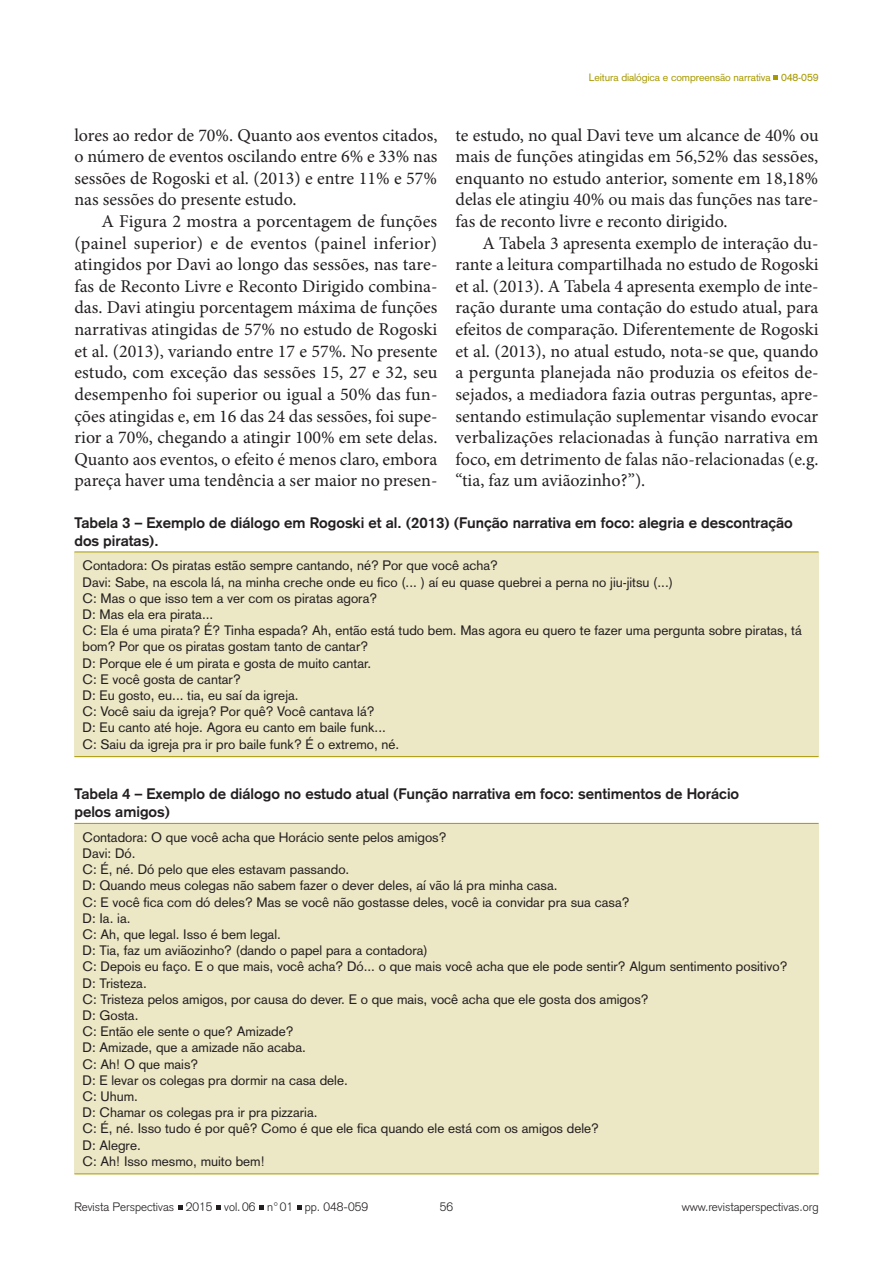
<style>
.page{position:relative;width:893px;height:1263px;background:#fff}
.page>*{position:absolute;margin:0;border:0;box-sizing:border-box;transform-origin:0 0}
.texto{font:18px/21.6px "Minion Pro";color:#231f20;text-align:justify}
.titulo_tabela{font:700 15px/18px "Akzidenz Grotesk";color:#231f20}
.texto_tabela{font:13.5px/16.2px "Akzidenz Grotesk";color:#231f20}
.t1{font:300 12px "Akzidenz Grotesk";color:#231f20}
.t2{font:10.5px "Akzidenz Grotesk";letter-spacing:-.01em;color:#a79901}
</style>
<div class="page">
<svg style="left:773px;top:75px;width:5px;height:5px"></svg>
<svg style="left:178px;top:1205px;width:4px;height:5px"></svg>
<svg style="left:216px;top:1205px;width:5px;height:5px"></svg>
<svg style="left:259px;top:1205px;width:5px;height:5px"></svg>
<svg style="left:297px;top:1205px;width:5px;height:5px"></svg>
<div style="left:74px;top:552px;width:745px;height:205px;background:#ece7c5"></div>
<hr style="left:74px;top:551px;width:745px;height:1px;background:#a79901">
<hr style="left:74px;top:756px;width:745px;height:1px;background:#a79901">
<div style="left:74px;top:823px;width:745px;height:351px;background:#ece7c5"></div>
<hr style="left:74px;top:823px;width:745px;height:1px;background:#a79901">
<hr style="left:74px;top:1173px;width:745px;height:1px;background:#a79901">
<p class="t2" style="left:589px;top:71px;width:231px">Leitura dialógica e compreensão narrativa 048-059</p>
<p class="texto" style="left:455px;top:124px;width:365px">te estudo, no qual Davi teve um alcance de 40% ou mais de funções atingidas em 56,52% das sessões, enquanto no estudo anterior, somente em 18,18% delas ele atingiu 40% ou mais das funções nas tare&shy;fas de reconto livre e reconto dirigido.</p>
<p class="texto" style="left:455px;top:232px;width:365px;text-indent:27px">A Tabela 3 apresenta exemplo de interação du&shy;rante a leitura compartilhada no estudo de Rogoski et al. (2013). A Tabela 4 apresenta exemplo de inte&shy;ração durante uma contação do estudo atual, para efeitos de comparação. Diferentemente de Rogoski et al. (2013), no atual estudo, nota-se que, quando a pergunta planejada não produzia os efeitos de&shy;sejados, a mediadora fazia outras perguntas, apre&shy;sentando estimulação suplementar visando evocar verbalizações relacionadas à função narrativa em foco, em detrimento de falas não-relacionadas (e.g. “tia, faz um aviãozinho?”).</p>
<p class="titulo_tabela" style="left:74px;top:513px;width:720px">Tabela 3 – Exemplo de diálogo em Rogoski et al. (2013) (Função narrativa em foco: alegria e descontração dos piratas).</p>
<p class="texto_tabela" style="left:82px;top:557px;width:417px">Contadora: Os piratas estão sempre cantando, né? Por que você acha?</p>
<p class="texto_tabela" style="left:82px;top:574px;width:592px">Davi: Sabe, na escola lá, na minha creche onde eu fico (... ) aí eu quase quebrei a perna no jiu-jitsu (...)</p>
<p class="texto_tabela" style="left:82px;top:590px;width:296px">C: Mas o que isso tem a ver com os piratas agora?</p>
<p class="texto_tabela" style="left:82px;top:606px;width:132px">D: Mas ela era pirata...</p>
<p class="texto_tabela" style="left:82px;top:622px;width:721px">C: Ela é uma pirata? É? Tinha espada? Ah, então está tudo bem. Mas agora eu quero te fazer uma pergunta sobre piratas, tá bom? Por que os piratas gostam tanto de cantar?</p>
<p class="texto_tabela" style="left:82px;top:655px;width:290px">D: Porque ele é um pirata e gosta de muito cantar.</p>
<p class="texto_tabela" style="left:82px;top:671px;width:160px">C: E você gosta de cantar?</p>
<p class="texto_tabela" style="left:82px;top:687px;width:218px">D: Eu gosto, eu... tia, eu saí da igreja.</p>
<p class="texto_tabela" style="left:82px;top:703px;width:294px">C: Você saiu da igreja? Por quê? Você cantava lá?</p>
<p class="texto_tabela" style="left:82px;top:719px;width:305px">D: Eu canto até hoje. Agora eu canto em baile funk...</p>
<p class="texto_tabela" style="left:82px;top:736px;width:318px">C: Saiu da igreja pra ir pro baile funk? É o extremo, né.</p>
<p class="titulo_tabela" style="left:74px;top:785px;width:666px">Tabela 4 – Exemplo de diálogo no estudo atual (Função narrativa em foco: sentimentos de Horácio pelos amigos)</p>
<p class="texto_tabela" style="left:82px;top:829px;width:366px">Contadora: O que você acha que Horácio sente pelos amigos?</p>
<p class="texto_tabela" style="left:82px;top:845px;width:55px">Davi: Dó.</p>
<p class="texto_tabela" style="left:82px;top:861px;width:268px">C: É, né. Dó pelo que eles estavam passando.</p>
<p class="texto_tabela" style="left:82px;top:877px;width:477px">D: Quando meus colegas não sabem fazer o dever deles, aí vão lá pra minha casa.</p>
<p class="texto_tabela" style="left:82px;top:894px;width:549px">C: E você fica com dó deles? Mas se você não gostasse deles, você ia convidar pra sua casa?</p>
<p class="texto_tabela" style="left:82px;top:910px;width:50px">D: Ia. ia.</p>
<p class="texto_tabela" style="left:82px;top:926px;width:200px">C: Ah, que legal. Isso é bem legal.</p>
<p class="texto_tabela" style="left:82px;top:942px;width:347px">D: Tia, faz um aviãozinho? (dando o papel para a contadora)</p>
<p class="texto_tabela" style="left:82px;top:958px;width:706px">C: Depois eu faço. E o que mais, você acha? Dó... o que mais você acha que ele pode sentir? Algum sentimento positivo?</p>
<p class="texto_tabela" style="left:82px;top:975px;width:66px">D: Tristeza.</p>
<p class="texto_tabela" style="left:82px;top:991px;width:568px">C: Tristeza pelos amigos, por causa do dever. E o que mais, você acha que ele gosta dos amigos?</p>
<p class="texto_tabela" style="left:82px;top:1007px;width:57px">D: Gosta.</p>
<p class="texto_tabela" style="left:82px;top:1023px;width:213px">C: Então ele sente o que? Amizade?</p>
<p class="texto_tabela" style="left:82px;top:1039px;width:225px">D: Amizade, que a amizade não acaba.</p>
<p class="texto_tabela" style="left:82px;top:1056px;width:117px">C: Ah! O que mais?</p>
<p class="texto_tabela" style="left:82px;top:1072px;width:267px">D: E levar os colegas pra dormir na casa dele.</p>
<p class="texto_tabela" style="left:82px;top:1088px;width:57px">C: Uhum.</p>
<p class="texto_tabela" style="left:82px;top:1104px;width:237px">D: Chamar os colegas pra ir pra pizzaria.</p>
<p class="texto_tabela" style="left:82px;top:1120px;width:518px">C: É, né. Isso tudo é por quê? Como é que ele fica quando ele está com os amigos dele?</p>
<p class="texto_tabela" style="left:82px;top:1137px;width:60px">D: Alegre.</p>
<p class="texto_tabela" style="left:82px;top:1153px;width:184px">C: Ah! Isso mesmo, muito bem!</p>
<p class="texto" style="left:74px;top:124px;width:365px">lores ao redor de 70%. Quanto aos eventos citados, o número de eventos oscilando entre 6% e 33% nas sessões de Rogoski et al. (2013) e entre 11% e 57% nas sessões do presente estudo.</p>
<p class="texto" style="left:74px;top:211px;width:365px;text-indent:27px">A Figura 2 mostra a porcentagem de funções (painel superior) e de eventos (painel inferior) atingidos por Davi ao longo das sessões, nas tare&shy;fas de Reconto Livre e Reconto Dirigido combina&shy;das. Davi atingiu porcentagem máxima de funções narrativas atingidas de 57% no estudo de Rogoski et al. (2013), variando entre 17 e 57%. No presente estudo, com exceção das sessões 15, 27 e 32, seu desempenho foi superior ou igual a 50% das fun&shy;ções atingidas e, em 16 das 24 das sessões, foi supe&shy;rior a 70%, chegando a atingir 100% em sete delas.<br>Quanto aos eventos, o efeito é menos claro, embora pareça haver uma tendência a ser maior no presen-</p>
<p class="t1" style="left:74px;top:1200px;width:295px">Revista Perspectivas 2015 vol.06 n°01 pp. 048-059</p>
<p class="t1" style="left:440px;top:1200px;width:15px">56</p>
<p class="t1" style="left:682px;top:1200px;width:138px">www.revistaperspectivas.org</p>
</div>
